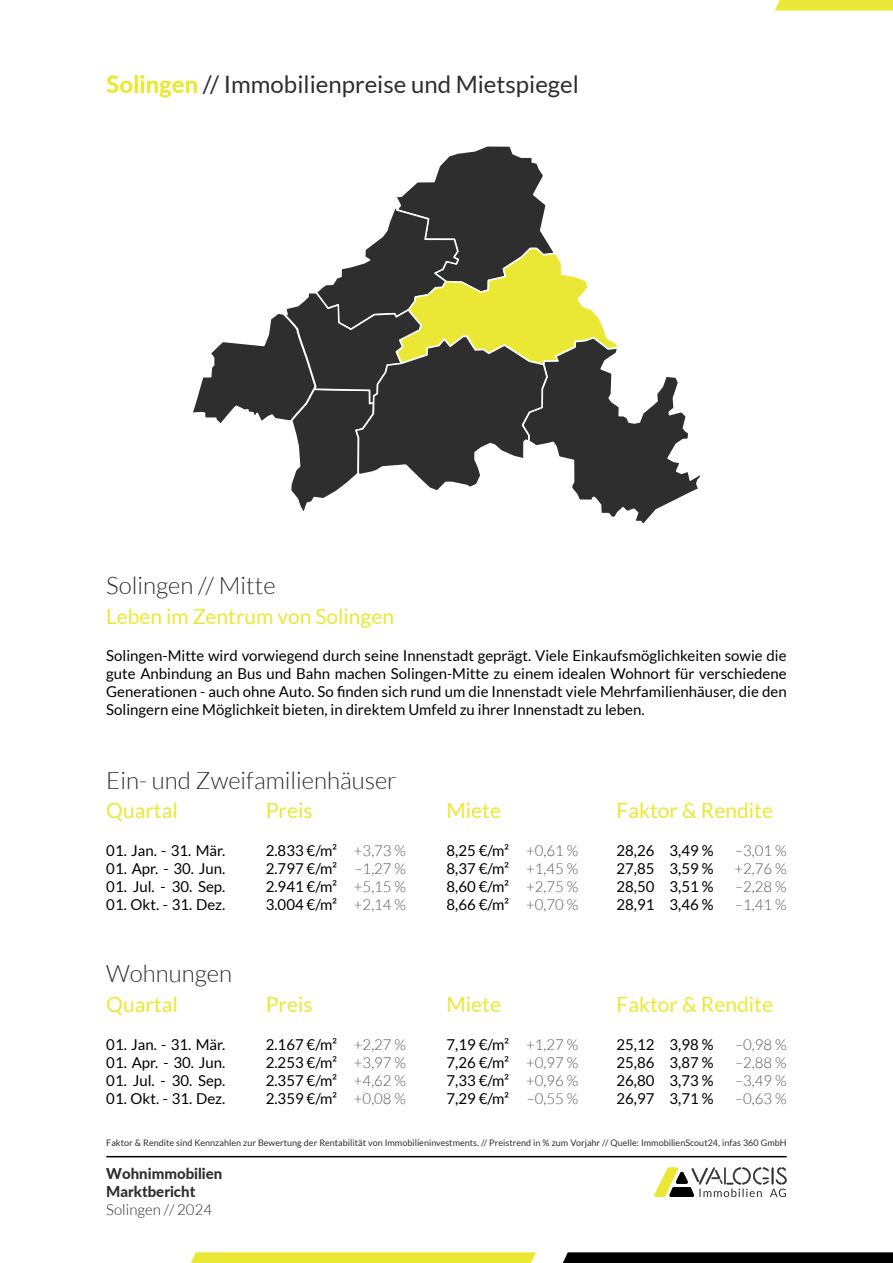
<style>
.page{position:relative;width:893px;height:1263px;background:#fff}
.page>*{position:absolute;margin:0;border:0;box-sizing:border-box;transform-origin:0 0}
.t1{font:300 24px "Lato";color:#2e2e2e}
.t2{font:24px "Lato";color:#2e2e2e}
.t3{font:21px "Lato";color:#ebe835}
.t4{font:15px/18px "Lato";color:#000;text-align:justify}
.t5{font:300 15px "Lato";color:#575757}
.t6{font:800 15px/18px "Lato";color:#2e2e2e}
.t7{font:300 15px "Lato";color:#2e2e2e}
.t8{font:9px "Lato";color:#2e2e2e}
.s1{font-weight:800;color:#ebe835}
.s2{font-weight:300;color:#575757}
</style>
<div class="page">
<svg style="left:654px;top:1167px;width:133px;height:30px"></svg>
<hr style="left:106px;top:1156px;width:681px;height:1px;background:#000">
<svg style="left:563px;top:1252px;width:330px;height:11px;background:#0a0a0a"></svg>
<svg style="left:191px;top:1252px;width:345px;height:11px;background:#ebe93e"></svg>
<svg style="left:775px;top:0;width:118px;height:11px"></svg>
<svg style="left:193px;top:146px;width:508px;height:378px"></svg>
<h1 class="t2" style="left:106px;top:71px;width:474px"><span class="s1">Solingen</span> // Immobilienpreise und Mietspiegel</h1>
<h1 class="t1" style="left:106px;top:573px;width:171px">Solingen // Mitte</h1>
<h2 class="t3" style="left:106px;top:604px;width:289px">Leben im Zentrum von Solingen</h2>
<p class="t4" style="left:106px;top:647px;width:682px">Solingen-Mitte wird vorwiegend durch seine Innenstadt geprägt. Viele Einkaufsmöglichkeiten sowie die gute Anbindung an Bus und Bahn machen Solingen-Mitte zu einem idealen Wohnort für verschiedene Generationen - auch ohne Auto. So finden sich rund um die Innenstadt viele Mehrfamilienhäuser, die den Solingern eine Möglichkeit bieten, in direktem Umfeld zu ihrer Innenstadt zu leben.</p>
<h1 class="t1" style="left:106px;top:767px;width:292px">Ein- und Zweifamilienhäuser</h1>
<h2 class="t3" style="left:106px;top:799px;width:73px">Quartal</h2>
<h2 class="t3" style="left:266px;top:799px;width:48px">Preis</h2>
<h2 class="t3" style="left:446px;top:799px;width:56px">Miete</h2>
<h2 class="t3" style="left:617px;top:799px;width:158px">Faktor &amp; Rendite</h2>
<p class="t4" style="left:106px;top:841px;width:121px">01. Jan. - 31. Mär.</p>
<p class="t4" style="left:106px;top:859px;width:121px">01. Apr. - 30. Jun.</p>
<p class="t4" style="left:106px;top:877px;width:121px">01. Jul. - 30. Sep.</p>
<p class="t4" style="left:106px;top:895px;width:121px">01. Okt. - 31. Dez.</p>
<p class="t4" style="left:266px;top:841px;width:142px">2.833 €/m² <span class="s2">+3,73 % </span>2.797 €/m² <span class="s2">–1,27 % </span>2.941 €/m² <span class="s2">+5,15 % </span>3.004 €/m² <span class="s2">+2,14 %</span></p>
<p class="t4" style="left:446px;top:841px;width:133px">8,25 €/m² <span class="s2">+0,61 % </span>8,37 €/m² <span class="s2">+1,45 % </span>8,60 €/m² <span class="s2">+2,75 % </span>8,66 €/m² <span class="s2">+0,70 %</span></p>
<p class="t4" style="left:617px;top:841px;width:98px">28,26 3,49 %</p>
<p class="t5" style="left:735px;top:842px;width:53px">–3,01 %</p>
<p class="t4" style="left:617px;top:859px;width:98px">27,85 3,59 %</p>
<p class="t5" style="left:734px;top:860px;width:54px">+2,76 %</p>
<p class="t4" style="left:617px;top:877px;width:98px">28,50 3,51 %</p>
<p class="t5" style="left:735px;top:878px;width:53px">–2,28 %</p>
<p class="t4" style="left:617px;top:895px;width:98px">28,91 3,46 %</p>
<p class="t5" style="left:735px;top:896px;width:53px">–1,41 %</p>
<h1 class="t1" style="left:106px;top:961px;width:127px">Wohnungen</h1>
<h2 class="t3" style="left:106px;top:992px;width:73px">Quartal</h2>
<h2 class="t3" style="left:266px;top:992px;width:48px">Preis</h2>
<h2 class="t3" style="left:446px;top:992px;width:56px">Miete</h2>
<h2 class="t3" style="left:617px;top:992px;width:158px">Faktor &amp; Rendite</h2>
<p class="t4" style="left:106px;top:1035px;width:121px">01. Jan. - 31. Mär.</p>
<p class="t4" style="left:106px;top:1053px;width:121px">01. Apr. - 30. Jun.</p>
<p class="t4" style="left:106px;top:1071px;width:121px">01. Jul. - 30. Sep.</p>
<p class="t4" style="left:106px;top:1089px;width:121px">01. Okt. - 31. Dez.</p>
<p class="t4" style="left:266px;top:1035px;width:142px">2.167 €/m² <span class="s2">+2,27 % </span>2.253 €/m² <span class="s2">+3,97 % </span>2.357 €/m² <span class="s2">+4,62 % </span>2.359 €/m² <span class="s2">+0,08 %</span></p>
<p class="t4" style="left:446px;top:1035px;width:133px">7,19 €/m² <span class="s2">+1,27 % </span>7,26 €/m² <span class="s2">+0,97 % </span>7,33 €/m² <span class="s2">+0,96 % </span>7,29 €/m² <span class="s2">–0,55 %</span></p>
<p class="t4" style="left:617px;top:1035px;width:98px">25,12 3,98 %</p>
<p class="t5" style="left:735px;top:1036px;width:53px">–0,98 %</p>
<p class="t4" style="left:617px;top:1053px;width:98px">25,86 3,87 %</p>
<p class="t5" style="left:735px;top:1054px;width:53px">–2,88 %</p>
<p class="t4" style="left:617px;top:1071px;width:98px">26,80 3,73 %</p>
<p class="t5" style="left:735px;top:1072px;width:53px">–3,49 %</p>
<p class="t4" style="left:617px;top:1089px;width:98px">26,97 3,71 %</p>
<p class="t5" style="left:735px;top:1090px;width:53px">–0,63 %</p>
<p class="t8" style="left:106px;top:1138px;width:682px">Faktor &amp; Rendite sind Kennzahlen zur Bewertung der Rentabilität von Immobilieninvestments. // Preistrend in % zum Vorjahr // Quelle: ImmobilienScout24, infas 360 GmbH</p>
<p class="t6" style="left:106px;top:1164px;width:118px">Wohnimmobilien<br>Marktbericht</p>
<p class="t7" style="left:106px;top:1202px;width:107px">Solingen // 2024</p>
</div>
